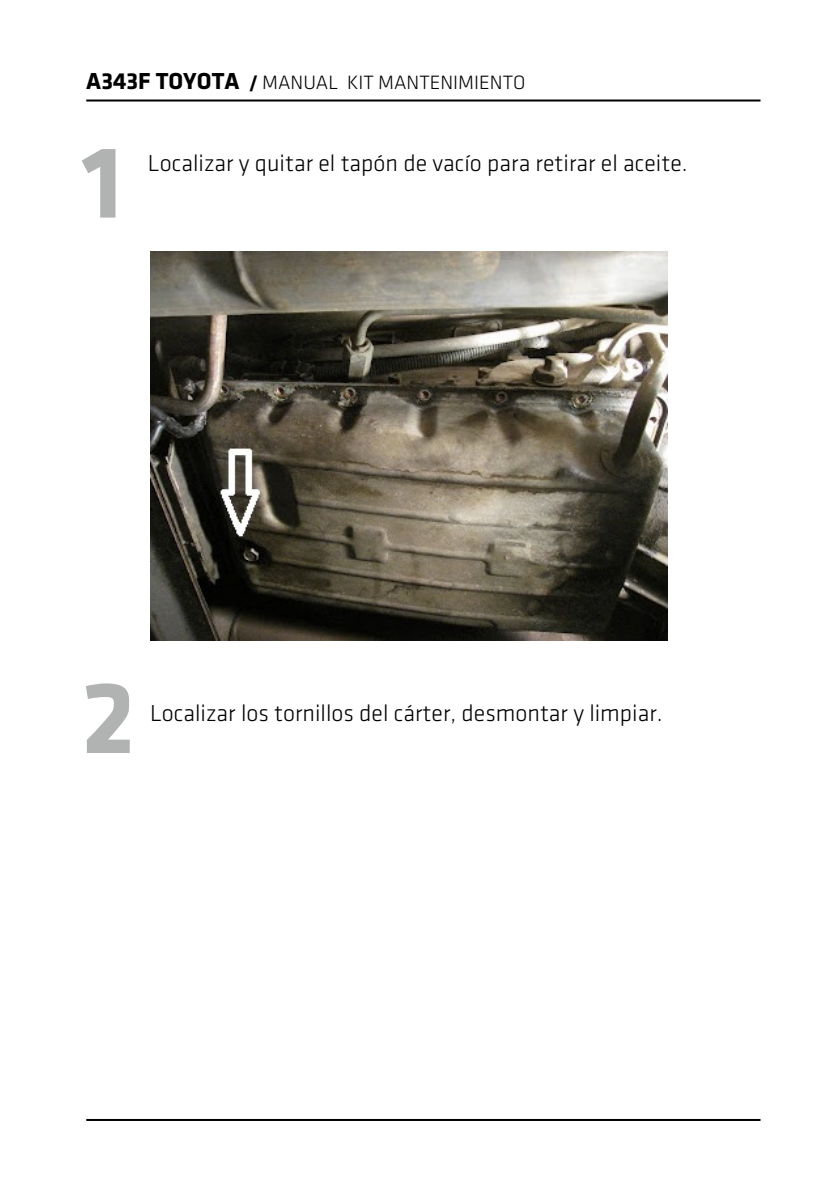
<style>
.page{position:relative;width:840px;height:1191px;background:#fff}
.page>*{position:absolute;margin:0;border:0;box-sizing:border-box;transform-origin:0 0}
.t1{font:700 106px "Klavika";color:#b0b3b2}
.t2{font:24px "Klavika Light OSF";color:#000}
.t3{font:20px "Klavika Light OSF";color:#000}
.s1{font-family:"Klavika";font-weight:700;font-size:24px}
.s2{font-family:"Klavika";font-weight:700}
</style>
<div class="page">
<hr style="left:86px;top:99px;width:674px;height:2px;background:#000">
<hr style="left:86px;top:1119px;width:674px;height:2px;background:#000">
<img style="left:150px;top:252px;width:517px;height:389px">
<p class="t3" style="left:86px;top:72px;width:440px"><span class="s1">A343F TOYOTA</span> <span class="s2">/</span> MANUAL KIT MANTENIMIENTO</p>
<h1 class="t1" style="left:82px;top:124px;width:43px">1</h1>
<p class="t2" style="left:148px;top:151px;width:541px">Localizar y quitar el tapón de vacío para retirar el aceite.</p>
<h1 class="t1" style="left:82px;top:659px;width:55px">2</h1>
<p class="t2" style="left:150px;top:700px;width:514px">Localizar los tornillos del cárter, desmontar y limpiar.</p>
</div>
